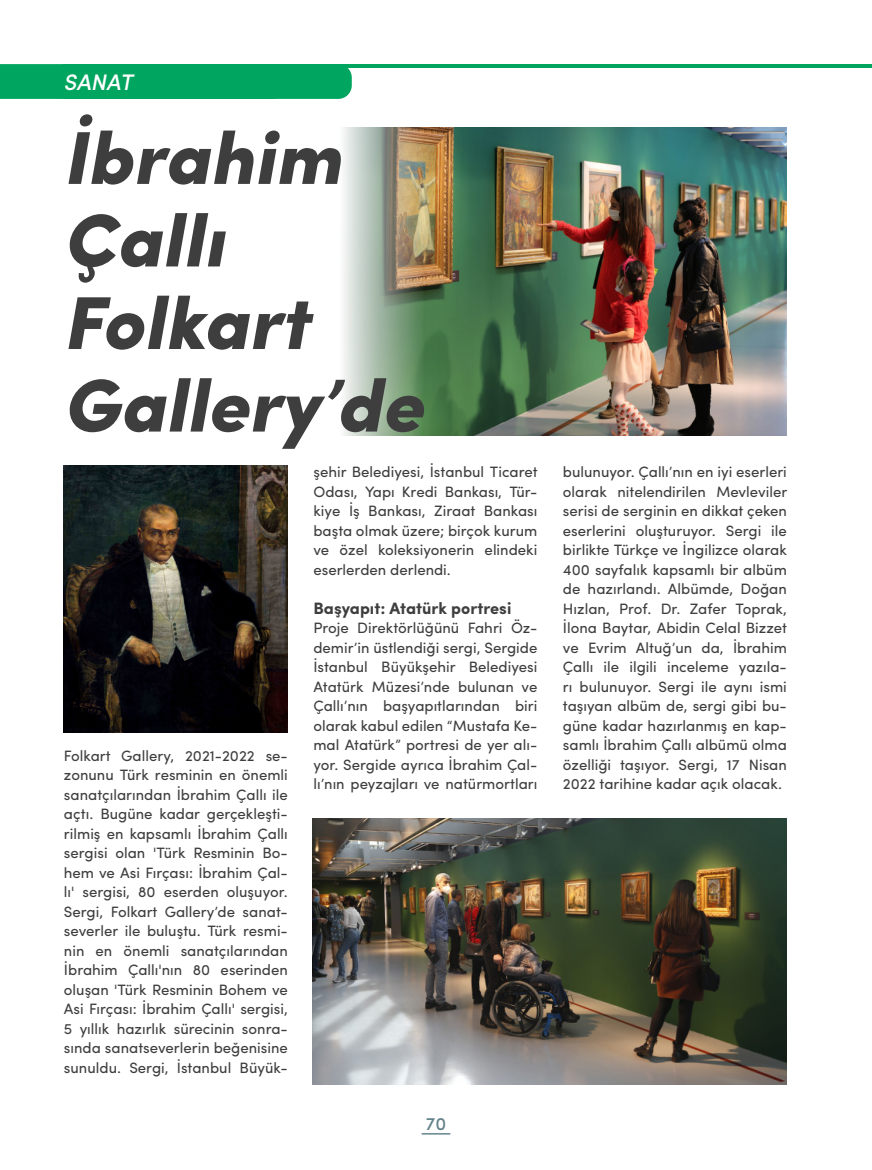
<style>
.page{position:relative;width:872px;height:1170px;background:#fff}
.page>*{position:absolute;margin:0;border:0;box-sizing:border-box;transform-origin:0 0}
.Başlık{font:italic 900 75px "Sofia Pro";color:#3e3e3f}
.t1{font:italic 500 22.5px "Sofia Pro";color:#fff}
.t2{font:500 18px "Sofia Pro";color:#65838c}
.metin{font:700 16.5px "Sofia Pro";color:#3e3e3f}
.metin-2{font:15px/19.5px "Sofia Pro";color:#3e3e3f;text-align:justify}
</style>
<div class="page">
<hr style="left:421px;top:1132px;width:29px;height:2px;background:#65838c">
<hr style="left:260px;top:64px;width:611px;height:3px;background:#00a65f">
<div style="left:0;top:64px;width:352px;height:35px;background:#00a65f"></div>
<div style="left:64px;top:64px;width:211px;height:35px;background:#00a65f"></div>
<img style="left:64px;top:466px;width:224px;height:266px">
<img style="left:343px;top:128px;width:443px;height:307px">
<img style="left:313px;top:818px;width:473px;height:266px">
<p class="t1" style="left:64px;top:65px;width:70px">SANAT</p>
<p class="Başlık" style="left:63px;top:98px;width:280px">İbrahim</p>
<p class="Başlık" style="left:63px;top:181px;width:163px">Çallı</p>
<p class="Başlık" style="left:63px;top:263px;width:248px">Folkart</p>
<p class="Başlık" style="left:63px;top:346px;width:361px">Gallery’de</p>
<p class="metin-2" style="left:64px;top:744px;width:225px">Folkart Gallery, 2021-2022 se&shy;zonunu Türk resminin en önemli sanatçılarından İbrahim Çallı ile açtı. Bugüne kadar gerçekleşti&shy;rilmiş en kapsamlı İbrahim Çallı sergisi olan 'Türk Resminin Bo&shy;hem ve Asi Fırçası: İbrahim Çal&shy;lı' sergisi, 80 eserden oluşuyor.<br>Sergi, Folkart Gallery’de sanat&shy;severler ile buluştu. Türk resmi&shy;nin en önemli sanatçılarından İbrahim Çallı'nın 80 eserinden oluşan 'Türk Resminin Bohem ve Asi Fırçası: İbrahim Çallı' sergisi, 5 yıllık hazırlık sürecinin sonra&shy;sında sanatseverlerin beğenisine sunuldu. Sergi, İstanbul Büyük-</p>
<p class="metin-2" style="left:313px;top:461px;width:226px">şehir Belediyesi, İstanbul Ticaret Odası, Yapı Kredi Bankası, Tür&shy;kiye İş Bankası, Ziraat Bankası başta olmak üzere; birçok kurum ve özel koleksiyonerin elindeki eserlerden derlendi.</p>
<p class="metin" style="left:313px;top:595px;width:199px">Başyapıt: Atatürk portresi</p>
<p class="metin-2" style="left:313px;top:617px;width:225px">Proje Direktörlüğünü Fahri Öz&shy;demir’in üstlendiği sergi, Sergide İstanbul Büyükşehir Belediyesi Atatürk Müzesi’nde bulunan ve Çallı’nın başyapıtlarından biri olarak kabul edilen “Mustafa Ke&shy;mal Atatürk” portresi de yer alı&shy;yor. Sergide ayrıca İbrahim Çal&shy;lı’nın peyzajları ve natürmortları</p>
<p class="t2" style="left:426px;top:1109px;width:22px">70</p>
<p class="metin-2" style="left:563px;top:461px;width:226px">bulunuyor. Çallı’nın en iyi eserleri olarak nitelendirilen Mevleviler serisi de serginin en dikkat çeken eserlerini oluşturuyor. Sergi ile birlikte Türkçe ve İngilizce olarak 400 sayfalık kapsamlı bir albüm de hazırlandı. Albümde, Doğan Hızlan, Prof. Dr. Zafer Toprak, İlona Baytar, Abidin Celal Bizzet ve Evrim Altuğ’un da, İbrahim Çallı ile ilgili inceleme yazıla&shy;rı bulunuyor. Sergi ile aynı ismi taşıyan albüm de, sergi gibi bu&shy;güne kadar hazırlanmış en kap&shy;samlı İbrahim Çallı albümü olma özelliği taşıyor. Sergi, 17 Nisan 2022 tarihine kadar açık olacak.</p>
</div>
